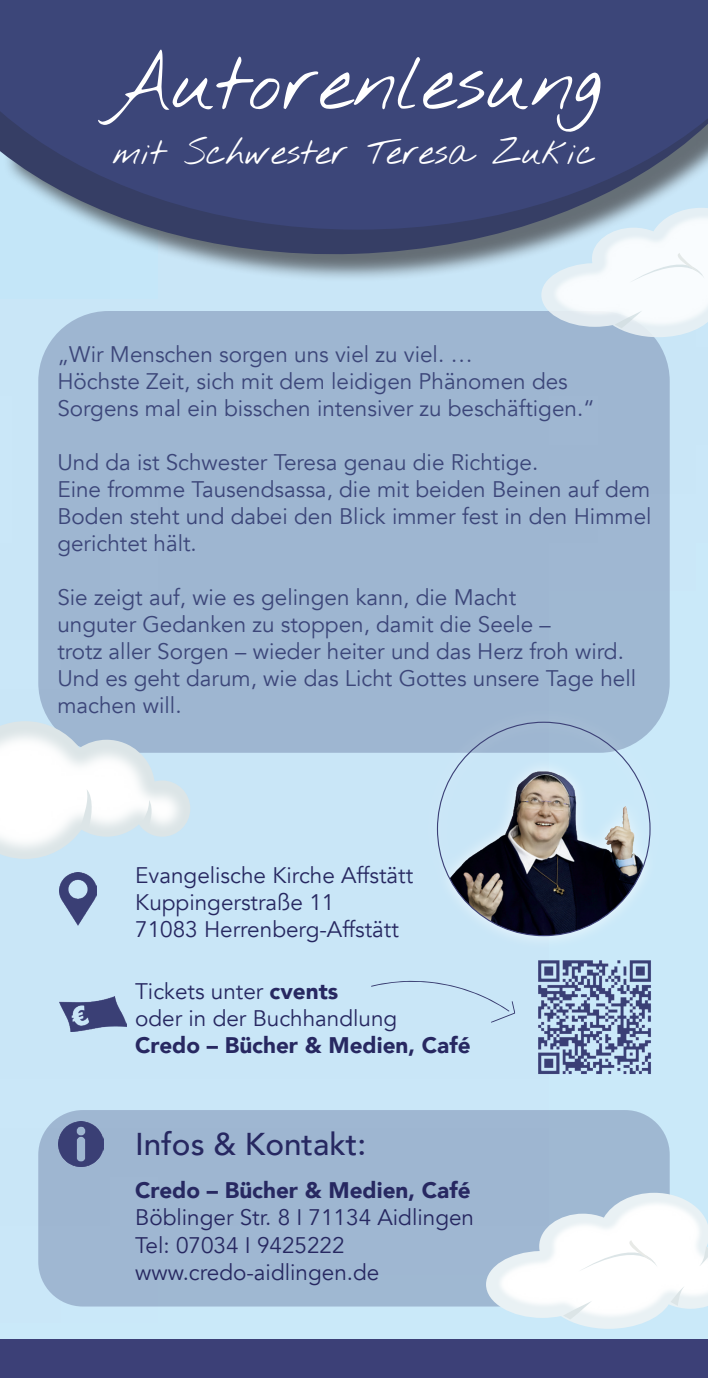
<style>
.page{position:relative;width:708px;height:1378px;background:#fff}
.page>*{position:absolute;margin:0;border:0;box-sizing:border-box;transform-origin:0 0}
.t1{font:78.75px "Nothing You Could Do";color:#fff}
.t2{font:36px "Nothing You Could Do";color:#fff}
.t3{font:500 31.5px "Avenir";color:#272861}
.t4{font:22.5px/27px "Avenir";color:#3c4679}
.t5{font:22.5px/27px "Avenir";color:#272861}
.t6{font:900 22.5px "Avenir";color:#272861}
.s1{font-weight:900}
</style>
<div class="page">
<div style="left:0;top:258px;width:708px;height:1081px;background:#c9e6f7"></div>
<div style="left:38px;top:1110px;width:632px;height:196px;background:#9fb7d2;border-radius:45px"></div>
<div style="left:3px;top:0;width:705px;height:283px;background:#231f20;opacity:.6"></div>
<svg style="left:0;top:230px;width:541px;height:28px;background:#75869d"></svg>
<svg style="left:0;top:0;width:708px;height:230px;background:#414c7c"></svg>
<div style="left:38px;top:311px;width:632px;height:442px;background:#9eb6d1;border-radius:70px"></div>
<img style="left:542px;top:205px;width:166px;height:3px">
<svg style="left:541px;top:208px;width:167px;height:129px"></svg>
<img style="left:190px;top:753px;width:10px;height:112px">
<svg style="left:0;top:721px;width:190px;height:145px"></svg>
<img style="left:532px;top:955px;width:125px;height:124px">
<div style="left:371px;top:980px;width:144px;height:43px;background:#c9e6f7"></div>
<div style="left:0;top:1339px;width:708px;height:39px;background:#3c4077"></div>
<img style="left:487px;top:1189px;width:221px;height:140px">
<svg style="left:486px;top:1192px;width:222px;height:136px"></svg>
<div style="left:422px;top:707px;width:243px;height:244px;background:#fff;opacity:.75"></div>
<img style="left:437px;top:722px;width:213px;height:213px;border-radius:106px">
<img style="left:59px;top:1121px;width:44px;height:45px">
<img style="left:59px;top:996px;width:67px;height:35px">
<img style="left:60px;top:872px;width:37px;height:54px">
<h1 class="t1" style="left:106px;top:35px;width:498px">Autorenlesung</h1>
<h2 class="t2" style="left:112px;top:131px;width:485px">mit Schwester Teresa Zukic</h2>
<p class="t4" style="left:57px;top:341px;width:539px">„Wir Menschen sorgen uns viel zu viel. …<br>Höchste Zeit, sich mit dem leidigen Phänomen des<br>Sorgens mal ein bisschen intensiver zu beschäftigen.“</p>
<p class="t4" style="left:57px;top:449px;width:596px">Und da ist Schwester Teresa genau die Richtige.<br>Eine fromme Tausendsassa, die mit beiden Beinen auf dem Boden steht und dabei den Blick immer fest in den Himmel gerichtet hält.</p>
<p class="t4" style="left:57px;top:584px;width:580px">Sie zeigt auf, wie es gelingen kann, die Macht<br>unguter Gedanken zu stoppen, damit die Seele –<br>trotz aller Sorgen – wieder heiter und das Herz froh wird.<br>Und es geht darum, wie das Licht Gottes unsere Tage hell machen will.</p>
<p class="t5" style="left:135px;top:862px;width:279px">Evangelische Kirche Affstätt<br>Kuppingerstraße 11<br>71083 Herrenberg-Affstätt</p>
<p class="t5" style="left:135px;top:978px;width:264px">Tickets unter <span class="s1">cvents<br></span>oder in der Buchhandlung</p>
<p class="t6" style="left:135px;top:1025px;width:337px">Credo – Bücher &amp; Medien, Café</p>
<h3 class="t3" style="left:135px;top:1117px;width:233px">Infos &amp; Kontakt:</h3>
<p class="t6" style="left:135px;top:1171px;width:337px">Credo – Bücher &amp; Medien, Café</p>
<p class="t5" style="left:135px;top:1204px;width:340px">Böblinger Str. 8 I 71134 Aidlingen<br>Tel: 07034 I 9425222 www.credo-aidlingen.de</p>
</div>
